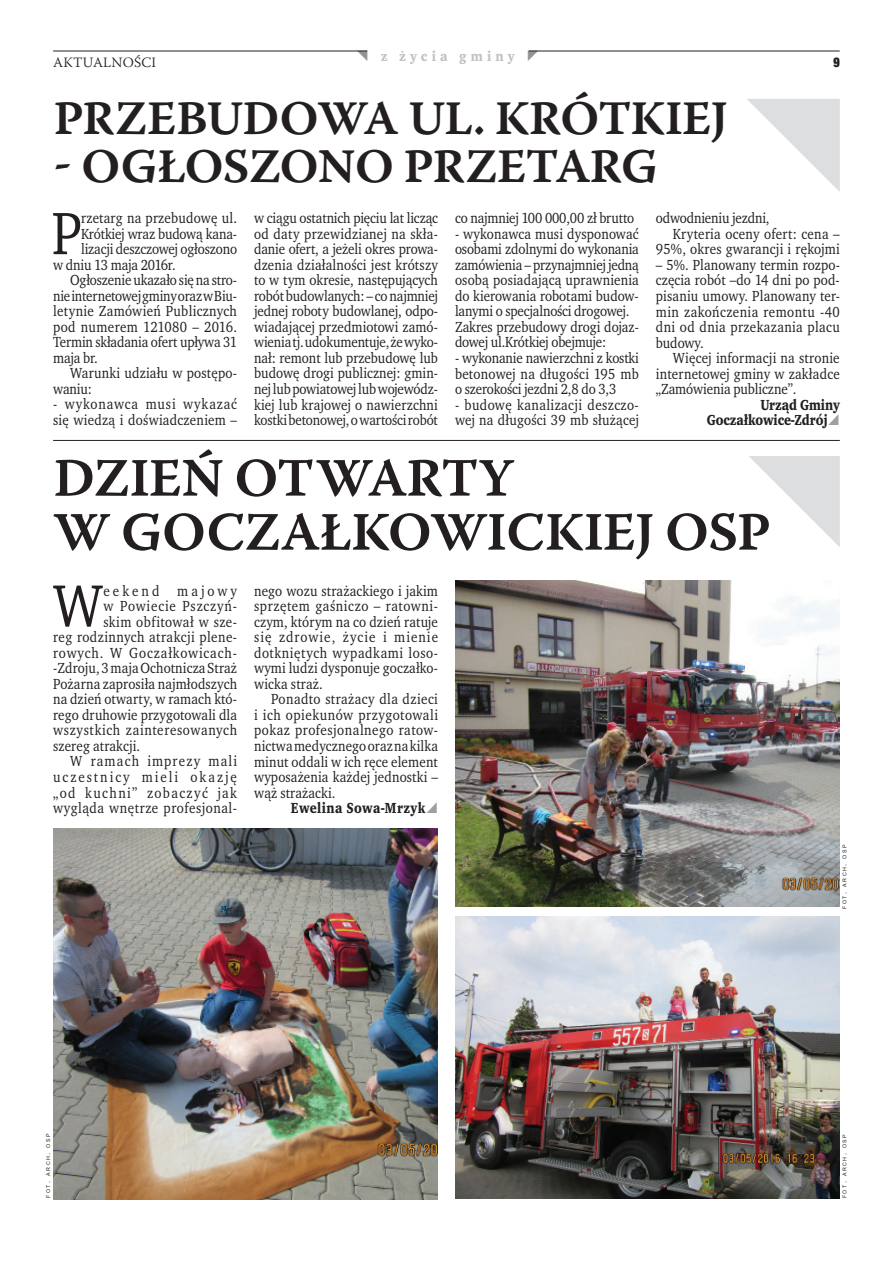
<style>
.page{position:relative;width:893px;height:1263px;background:#fff}
.page>*{position:absolute;margin:0;border:0;box-sizing:border-box;transform-origin:0 0}
.t1{font:61.2px "Wro Text";color:#231f20;scale:.93 1}
.t2{font:54px/54px "Warnock Pro Semibold Capt";letter-spacing:-.02em;color:#231f20}
.t3{font:48px "Warnock Pro Semibold Capt";letter-spacing:-.02em;color:#231f20}
.t4{font:15px/15.6px "Wro Text";letter-spacing:.01em;color:#231f20;text-align:justify;scale:.93 1}
.t5{font:15px/15.5px "Wro Text";letter-spacing:-.01em;color:#231f20;scale:.93 1}
.t6{font:15px "Wro Text";letter-spacing:.06em;color:#231f20;scale:.93 1}
.t7{font:700 15px/15.5px "Wro Text";letter-spacing:-.005em;color:#231f20;scale:.93 1}
.t8{font:15px "Wro Text";letter-spacing:.03em;color:#231f20;scale:.93 1}
.t9{font:15px "Wro Text";letter-spacing:.045em;color:#231f20;scale:.93 1}
.t10{font:15px "Wro Text";letter-spacing:.04em;color:#231f20;scale:.93 1}
.t11{font:15px "Wro Text";letter-spacing:.14em;color:#231f20;scale:.93 1}
.t12{font:15px "Wro Text";letter-spacing:.1em;color:#231f20;scale:.93 1}
.t13{font:15px "Wro Text";letter-spacing:.035em;color:#231f20;scale:.93 1}
.t14{font:15px "Wro Text";letter-spacing:.085em;color:#231f20;scale:.93 1}
.t15{font:700 15px "Wro Text";letter-spacing:.03em;color:#231f20;scale:.93 1}
.t16{font:15px "Wro Text";letter-spacing:.22em;color:#231f20;scale:.93 1}
.t17{font:300 14.25px "Warnock Pro";letter-spacing:.015em;color:#231f20}
.t18{font:700 14.25px "Wro Text";letter-spacing:.29em;color:#c1c2c4}
.t19{font:700 14.25px "Wro Head";color:#231f20}
.t20{font:5.25px "Arial";letter-spacing:.285em;color:#231f20}
.s1{font-size:7.5px}
</style>
<div class="page">
<hr style="left:53px;top:51px;width:314px;height:1px;background:#231f20">
<hr style="left:529px;top:51px;width:311px;height:1px;background:#231f20">
<svg style="left:749px;top:456px;width:91px;height:91px"></svg>
<img style="left:455px;top:916px;width:385px;height:283px">
<hr style="left:53px;top:440px;width:787px;height:1px;background:#231f20">
<svg style="left:747px;top:99px;width:93px;height:93px"></svg>
<img style="left:455px;top:580px;width:385px;height:326px">
<img style="left:53px;top:828px;width:385px;height:371px">
<p class="t17" style="left:53px;top:53px;width:104px">AKTUALNOŚCI</p>
<p class="t18" style="left:381px;top:47px;width:135px">z życia gminy</p>
<p class="t19" style="left:833px;top:53px;width:8px">9</p>
<h3 class="t3" style="left:53px;top:90px;width:676px">PRZEBuDOWA ul. KRÓTKIEJ</h3>
<h3 class="t3" style="left:53px;top:138px;width:606px">- OGŁOSZONO PRZETARG</h3>
<h1 class="t1" style="left:52px;top:195px;width:34px">P</h1>
<p class="t4" style="left:81px;top:210px;width:169px">rzetarg na przebudowę ul.</p>
<p class="t5" style="left:81px;top:226px;width:169px">Krótkiej wraz budową kana-</p>
<p class="t5" style="left:81px;top:241px;width:169px">lizacji deszczowej ogłoszono</p>
<p class="t5" style="left:53px;top:257px;width:133px">w dniu 13 maja 2016r.</p>
<p class="t5" style="left:70px;top:272px;width:181px">Ogłoszenie ukazało się na stro-</p>
<p class="t5" style="left:53px;top:288px;width:199px">nie internetowej gminy oraz w Biu-</p>
<p class="t4" style="left:53px;top:303px;width:199px">letynie Zamówień Publicznych</p>
<p class="t4" style="left:53px;top:319px;width:199px">pod numerem 121080 – 2016.</p>
<p class="t5" style="left:53px;top:334px;width:199px">Termin składania ofert upływa 31</p>
<p class="t4" style="left:53px;top:350px;width:50px">maja br.</p>
<p class="t4" style="left:70px;top:365px;width:181px">Warunki udziału w postępo-</p>
<p class="t4" style="left:53px;top:381px;width:43px">waniu:</p>
<p class="t4" style="left:53px;top:397px;width:199px">- wykonawca musi wykazać się wiedzą i doświadczeniem –</p>
<p class="t4" style="left:254px;top:210px;width:199px">w ciągu ostatnich pięciu lat licząc od daty przewidzianej na skła&shy;danie ofert, a jeżeli okres prowa&shy;dzenia działalności jest krótszy to w tym okresie, następujących robót budowlanych: – co najmniej jednej roboty budowlanej, odpo&shy;wiadającej przedmiotowi zamó&shy;wienia tj. udokumentuje, że wyko&shy;nał: remont lub przebudowę lub budowę drogi publicznej: gmin&shy;nej lub powiatowej lub wojewódz&shy;kiej lub krajowej o nawierzchni kostki betonowej, o wartości robót</p>
<p class="t5" style="left:455px;top:210px;width:194px">co najmniej 100 000,00 zł brutto</p>
<p class="t5" style="left:455px;top:226px;width:199px">- wykonawca musi dysponować osobami zdolnymi do wykonania zamówienia – przynajmniej jedną osobą posiadającą uprawnienia do kierowania robotami budow&shy;lanymi o specjalności drogowej.<br>Zakres przebudowy drogi dojaz&shy;dowej ul.Krótkiej obejmuje:</p>
<p class="t4" style="left:455px;top:350px;width:199px">- wykonanie nawierzchni z kostki betonowej na długości 195 mb o szerokości jezdni 2,8 do 3,3</p>
<p class="t4" style="left:455px;top:397px;width:199px">- budowę kanalizacji deszczo&shy;wej na długości 39 mb służącej</p>
<p class="t5" style="left:656px;top:210px;width:124px">odwodnieniu jezdni,</p>
<p class="t4" style="left:673px;top:226px;width:181px">Kryteria oceny ofert: cena –</p>
<p class="t4" style="left:656px;top:241px;width:199px">95%, okres gwarancji i rękojmi</p>
<p class="t4" style="left:656px;top:257px;width:199px">– 5%. Planowany termin rozpo&shy;częcia robót –do 14 dni po pod&shy;pisaniu umowy. Planowany ter&shy;min zakończenia remontu -40 dni od dnia przekazania placu budowy.</p>
<p class="t4" style="left:656px;top:350px;width:199px;text-indent:17px">Więcej informacji na stronie internetowej gminy w zakładce „Zamówienia publiczne”.</p>
<p class="t7" style="left:707px;top:397px;width:145px;text-indent:54px">Urząd Gminy<br>Goczałkowice-Zdrój</p>
<h2 class="t2" style="left:53px;top:450px;width:719px">DZIEŃ OTWARTY<br>W GOCZAŁKOWICKIEJ OSP</h2>
<h1 class="t1" style="left:53px;top:567px;width:55px">W</h1>
<p class="t16" style="left:103px;top:581px;width:145px">eekend majowy</p>
<p class="t6" style="left:103px;top:597px;width:145px">w Powiecie Pszczyń-</p>
<p class="t13" style="left:103px;top:612px;width:145px">skim obfitował w sze-</p>
<p class="t8" style="left:53px;top:628px;width:199px">reg rodzinnych atrakcji plene-</p>
<p class="t6" style="left:53px;top:643px;width:199px">rowych. W Goczałkowicach-</p>
<p class="t4" style="left:53px;top:660px;width:199px">-Zdroju, 3 maja Ochotnicza Straż</p>
<p class="t4" style="left:53px;top:676px;width:199px">Pożarna zaprosiła najmłodszych</p>
<p class="t4" style="left:53px;top:691px;width:199px">na dzień otwarty, w ramach któ-</p>
<p class="t4" style="left:53px;top:707px;width:199px">rego druhowie przygotowali dla</p>
<p class="t9" style="left:53px;top:721px;width:199px">wszystkich zainteresowanych</p>
<p class="t4" style="left:53px;top:738px;width:95px">szereg atrakcji.</p>
<p class="t14" style="left:70px;top:752px;width:181px">W ramach imprezy mali</p>
<p class="t11" style="left:53px;top:767px;width:199px">uczestnicy mieli okazję</p>
<p class="t12" style="left:53px;top:783px;width:199px">„od kuchni” zobaczyć jak</p>
<p class="t10" style="left:53px;top:798px;width:199px">wygląda wnętrze profesjonal-</p>
<p class="t4" style="left:254px;top:583px;width:199px">nego wozu strażackiego i jakim sprzętem gaśniczo – ratowni&shy;czym, którym na co dzień ratuje się zdrowie, życie i mienie dotkniętych wypadkami loso&shy;wymi ludzi dysponuje goczałko&shy;wicka straż.</p>
<p class="t4" style="left:254px;top:691px;width:199px;text-indent:17px">Ponadto strażacy dla dzieci i ich opiekunów przygotowali pokaz profesjonalnego ratow&shy;nictwa medycznego oraz na kilka minut oddali w ich ręce element wyposażenia każdej jednostki – wąż strażacki.</p>
<p class="t15" style="left:291px;top:799px;width:146px">Ewelina Sowa-Mrzyk</p>
<p class="t20" style="left:45px;top:1198px;width:66px;rotate:-90deg">fot<span class="s1">.</span> arch<span class="s1">.</span> oSP</p>
<p class="t20" style="left:841px;top:909px;width:66px;rotate:-90deg">fot<span class="s1">.</span> arch<span class="s1">.</span> oSP</p>
<p class="t20" style="left:841px;top:1198px;width:66px;rotate:-90deg">fot<span class="s1">.</span> arch<span class="s1">.</span> oSP</p>
</div>
